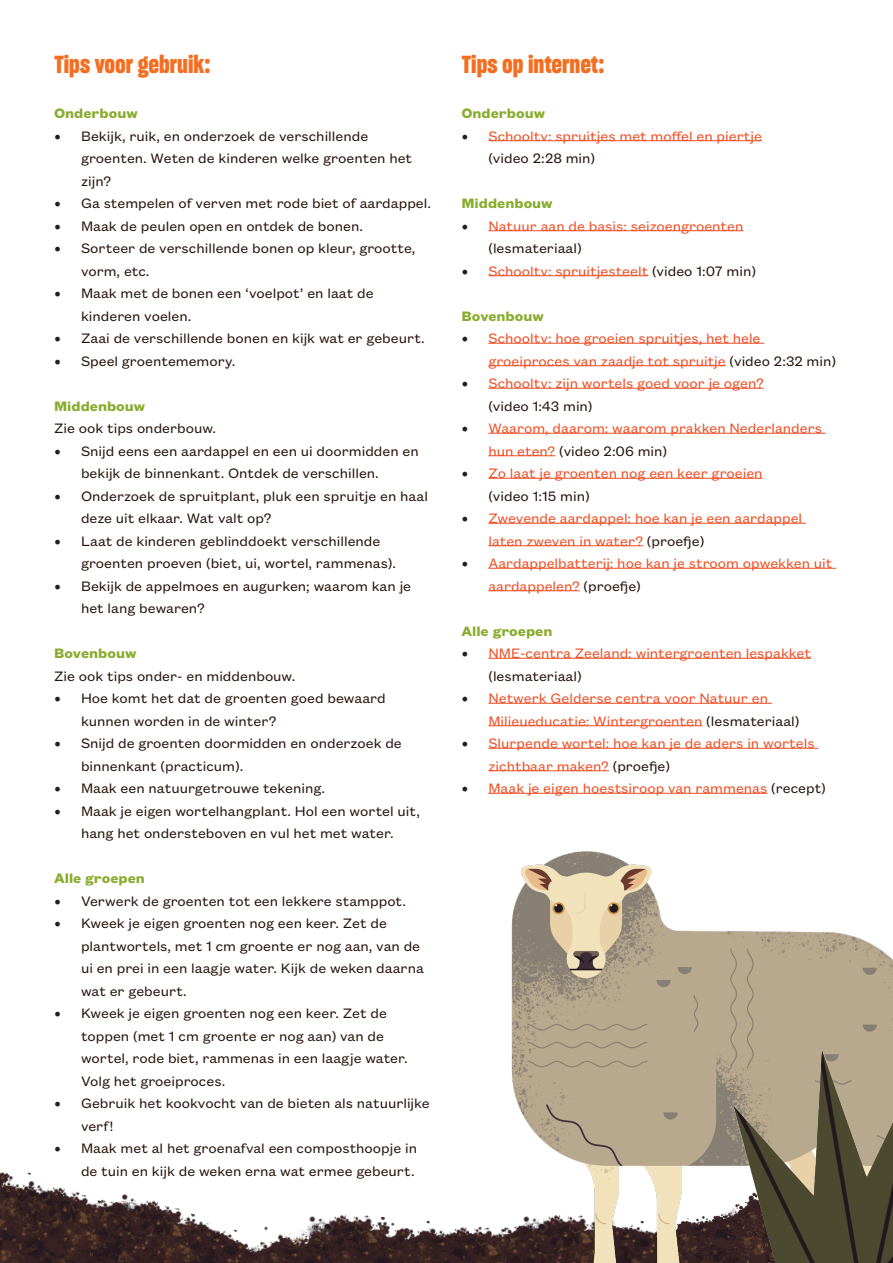
<style>
.page{position:relative;width:893px;height:1263px;background:#fff}
.page>*{position:absolute;margin:0;border:0;box-sizing:border-box;transform-origin:0 0}
.t1{font:24px "Sharp Grotesk Bold 15";color:#f36e21}
.t2{font:15px/22.5px "Founders Grotesk Text";color:#27130b}
.t3{font:15px/22.5px "Founders Grotesk Text";color:#f04d22}
.t4{font:700 15px "Founders Grotesk Text";color:#88ac2e}
.s1{font-family:"Minion Pro";font-size:18px;color:#231f20}
.s2{color:#27130b}
</style>
<div class="page">
<hr style="left:488px;top:140px;width:274px;height:1px;background:#f04d22">
<hr style="left:488px;top:230px;width:255px;height:1px;background:#f04d22">
<hr style="left:488px;top:275px;width:160px;height:1px;background:#f04d22">
<hr style="left:488px;top:343px;width:276px;height:1px;background:#f04d22">
<hr style="left:488px;top:365px;width:238px;height:1px;background:#f04d22">
<hr style="left:488px;top:388px;width:276px;height:1px;background:#f04d22">
<hr style="left:488px;top:433px;width:338px;height:1px;background:#f04d22">
<hr style="left:488px;top:455px;width:67px;height:1px;background:#f04d22">
<hr style="left:488px;top:478px;width:275px;height:1px;background:#f04d22">
<hr style="left:488px;top:523px;width:318px;height:1px;background:#f04d22">
<hr style="left:488px;top:545px;width:155px;height:1px;background:#f04d22">
<hr style="left:488px;top:568px;width:348px;height:1px;background:#f04d22">
<hr style="left:488px;top:590px;width:92px;height:1px;background:#f04d22">
<hr style="left:488px;top:658px;width:323px;height:1px;background:#f04d22">
<hr style="left:488px;top:703px;width:284px;height:1px;background:#f04d22">
<hr style="left:488px;top:725px;width:214px;height:1px;background:#f04d22">
<hr style="left:488px;top:748px;width:330px;height:1px;background:#f04d22">
<hr style="left:488px;top:770px;width:121px;height:1px;background:#f04d22">
<hr style="left:488px;top:793px;width:279px;height:1px;background:#f04d22">
<img style="left:448px;top:1226px;width:51px;height:37px">
<img style="left:369px;top:1217px;width:79px;height:46px">
<img style="left:293px;top:1214px;width:76px;height:49px">
<img style="left:199px;top:1221px;width:93px;height:42px">
<img style="left:0;top:1172px;width:199px;height:91px">
<img style="left:499px;top:851px;width:394px;height:412px">
<img style="left:733px;top:1048px;width:160px;height:214px">
<p class="t1" style="left:54px;top:48px;width:158px">Tips voor gebruik:</p>
<p class="t4" style="left:54px;top:103px;width:85px">Onderbouw</p>
<p class="t2" style="left:81px;top:124px;width:333px;text-indent:-27px"><span class="s1">•</span> Bekijk, ruik, en onderzoek de verschillende groenten. Weten de kinderen welke groenten het zijn?</p>
<p class="t2" style="left:54px;top:191px;width:378px"><span class="s1">•</span> Ga stempelen of verven met rode biet of aardappel.</p>
<p class="t2" style="left:54px;top:214px;width:311px"><span class="s1">•</span> Maak de peulen open en ontdek de bonen.</p>
<p class="t2" style="left:81px;top:236px;width:336px;text-indent:-27px"><span class="s1">•</span> Sorteer de verschillende bonen op kleur, grootte, vorm, etc.</p>
<p class="t2" style="left:81px;top:281px;width:294px;text-indent:-27px"><span class="s1">•</span> Maak met de bonen een ‘voelpot’ en laat de kinderen voelen.</p>
<p class="t2" style="left:54px;top:326px;width:372px"><span class="s1">•</span> Zaai de verschillende bonen en kijk wat er gebeurt.</p>
<p class="t2" style="left:54px;top:349px;width:183px"><span class="s1">•</span> Speel groentememory.</p>
<p class="t4" style="left:54px;top:395px;width:93px">Middenbouw</p>
<p class="t2" style="left:54px;top:416px;width:164px">Zie ook tips onderbouw.</p>
<p class="t2" style="left:81px;top:439px;width:339px;text-indent:-27px"><span class="s1">•</span> Snijd eens een aardappel en een ui doormidden en bekijk de binnenkant. Ontdek de verschillen.</p>
<p class="t2" style="left:81px;top:484px;width:348px;text-indent:-27px"><span class="s1">•</span> Onderzoek de spruitplant, pluk een spruitje en haal deze uit elkaar. Wat valt op?</p>
<p class="t2" style="left:81px;top:529px;width:317px;text-indent:-27px"><span class="s1">•</span> Laat de kinderen geblinddoekt verschillende groenten proeven (biet, ui, wortel, rammenas).</p>
<p class="t2" style="left:81px;top:574px;width:332px;text-indent:-27px"><span class="s1">•</span> Bekijk de appelmoes en augurken; waarom kan je het lang bewaren?</p>
<p class="t4" style="left:54px;top:643px;width:84px">Bovenbouw</p>
<p class="t2" style="left:54px;top:664px;width:243px">Zie ook tips onder- en middenbouw.</p>
<p class="t2" style="left:81px;top:686px;width:306px;text-indent:-27px"><span class="s1">•</span> Hoe komt het dat de groenten goed bewaard kunnen worden in de winter?</p>
<p class="t2" style="left:81px;top:731px;width:322px;text-indent:-27px"><span class="s1">•</span> Snijd de groenten doormidden en onderzoek de binnenkant (practicum).</p>
<p class="t2" style="left:54px;top:776px;width:273px"><span class="s1">•</span> Maak een natuurgetrouwe tekening.</p>
<p class="t2" style="left:54px;top:799px;width:367px;text-align:center"><span class="s1">•</span> Maak je eigen wortelhangplant. Hol een wortel uit, hang het ondersteboven en vul het met water.</p>
<p class="t4" style="left:54px;top:868px;width:93px">Alle groepen</p>
<p class="t2" style="left:54px;top:889px;width:354px"><span class="s1">•</span> Verwerk de groenten tot een lekkere stamppot.</p>
<p class="t2" style="left:81px;top:911px;width:344px;text-indent:-27px"><span class="s1">•</span> Kweek je eigen groenten nog een keer. Zet de plantwortels, met 1 cm groente er nog aan, van de ui en prei in een laagje water. Kijk de weken daarna wat er gebeurt.</p>
<p class="t2" style="left:81px;top:1001px;width:328px;text-indent:-27px"><span class="s1">•</span> Kweek je eigen groenten nog een keer. Zet de toppen (met 1 cm groente er nog aan) van de wortel, rode biet, rammenas in een laagje water.<br>Volg het groeiproces.</p>
<p class="t2" style="left:81px;top:1091px;width:350px;text-indent:-27px"><span class="s1">•</span> Gebruik het kookvocht van de bieten als natuurlijke verf!</p>
<p class="t2" style="left:54px;top:1136px;width:365px;text-align:right"><span class="s1">•</span> Maak met al het groenafval een composthoopje in de tuin en kijk de weken erna wat ermee gebeurt.</p>
<p class="t1" style="left:461px;top:48px;width:145px">Tips op internet:</p>
<p class="t4" style="left:461px;top:103px;width:85px">Onderbouw</p>
<p class="t3" style="left:488px;top:124px;width:275px;text-indent:-27px"><span class="s1">•</span> Schooltv: spruitjes met moffel en piertje <span class="s2">(video 2:28 min)</span></p>
<p class="t4" style="left:461px;top:193px;width:93px">Middenbouw</p>
<p class="t3" style="left:488px;top:214px;width:257px;text-indent:-27px"><span class="s1">•</span> Natuur aan de basis: seizoengroenten <span class="s2">(lesmateriaal)</span></p>
<p class="t3" style="left:461px;top:259px;width:296px"><span class="s1">•</span> Schooltv: spruitjesteelt <span class="s2">(video 1:07 min)</span></p>
<p class="t4" style="left:461px;top:305px;width:84px">Bovenbouw</p>
<p class="t3" style="left:488px;top:326px;width:349px;text-indent:-27px"><span class="s1">•</span> Schooltv: hoe groeien spruitjes, het hele groeiproces van zaadje tot spruitje <span class="s2">(video 2:32 min)</span></p>
<p class="t3" style="left:488px;top:371px;width:277px;text-indent:-27px"><span class="s1">•</span> Schooltv: zijn wortels goed voor je ogen? <span class="s2">(video 1:43 min)</span></p>
<p class="t3" style="left:488px;top:416px;width:335px;text-indent:-27px"><span class="s1">•</span> Waarom, daarom: waarom prakken Nederlanders hun eten? <span class="s2">(video 2:06 min)</span></p>
<p class="t3" style="left:488px;top:461px;width:276px;text-indent:-27px"><span class="s1">•</span> Zo laat je groenten nog een keer groeien <span class="s2">(video 1:15 min)</span></p>
<p class="t3" style="left:488px;top:506px;width:315px;text-indent:-27px"><span class="s1">•</span> Zwevende aardappel: hoe kan je een aardappel laten zweven in water? <span class="s2">(proefje)</span></p>
<p class="t3" style="left:488px;top:551px;width:346px;text-indent:-27px"><span class="s1">•</span> Aardappelbatterij: hoe kan je stroom opwekken uit aardappelen? <span class="s2">(proefje)</span></p>
<p class="t4" style="left:461px;top:620px;width:93px">Alle groepen</p>
<p class="t3" style="left:488px;top:641px;width:324px;text-indent:-27px"><span class="s1">•</span> NME-centra Zeeland: wintergroenten lespakket <span class="s2">(lesmateriaal)</span></p>
<p class="t3" style="left:488px;top:686px;width:313px;text-indent:-27px"><span class="s1">•</span> Netwerk Gelderse centra voor Natuur en<br>Milieueducatie: Wintergroenten <span class="s2">(lesmateriaal)</span></p>
<p class="t3" style="left:488px;top:731px;width:328px;text-indent:-27px"><span class="s1">•</span> Slurpende wortel: hoe kan je de aders in wortels zichtbaar maken? <span class="s2">(proefje)</span></p>
<p class="t3" style="left:461px;top:776px;width:366px"><span class="s1">•</span> Maak je eigen hoestsiroop van rammenas <span class="s2">(recept)</span></p>
</div>
